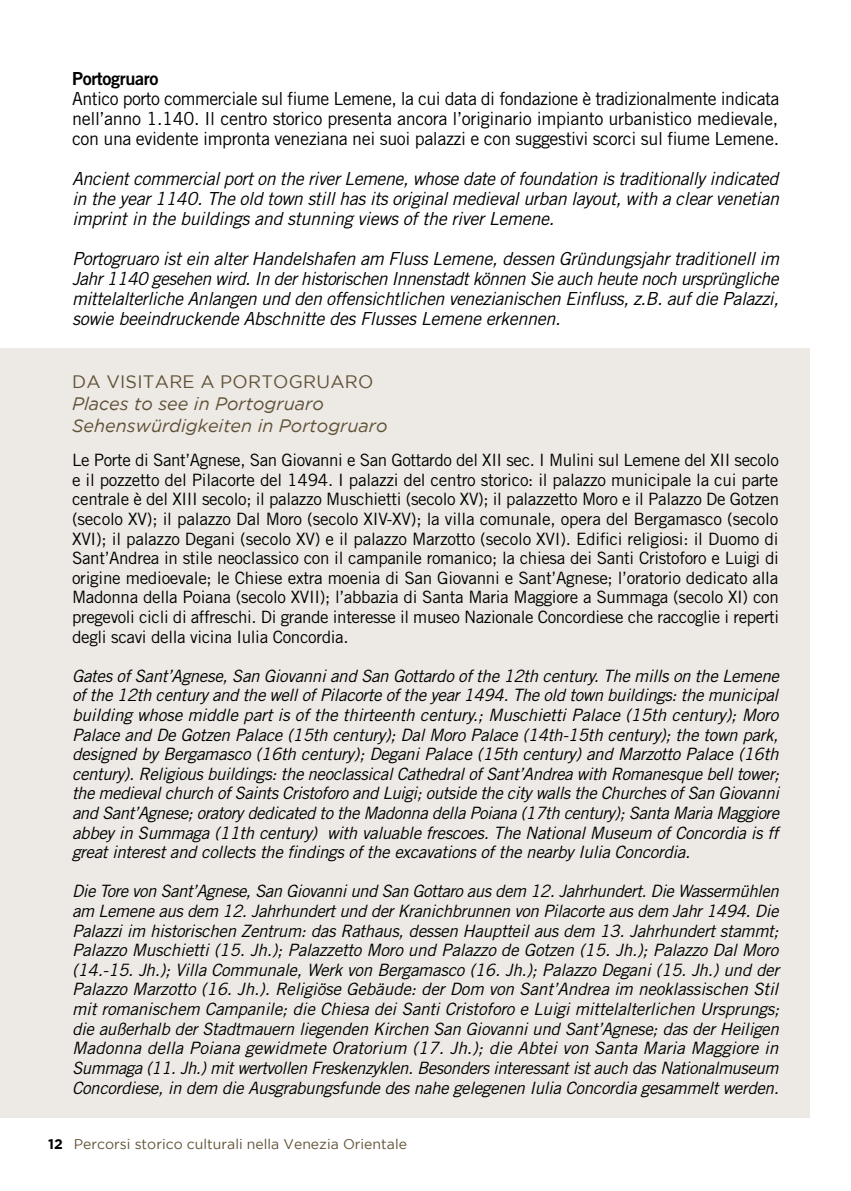
<style>
.page{position:relative;width:851px;height:1191px;background:#fff}
.page>*{position:absolute;margin:0;border:0;box-sizing:border-box;transform-origin:0 0}
.t1{font:italic 18px/20px "Trade Gothic LT Std";letter-spacing:-.02em;color:#000;text-align:justify}
.t2{font:18px/20px "Trade Gothic LT Std";letter-spacing:-.025em;color:#000;text-align:justify}
.t3{font:italic 18px/22px "Gotham";color:#605237}
.t4{font:18px "Gotham";letter-spacing:.015em;color:#605237}
.t5{font:18px "Trade Gothic LT Std Bd 2";letter-spacing:-.02em;color:#000}
.t6{font:italic 17px/19.6px "Trade Gothic LT Std";letter-spacing:-.02em;color:#000;text-align:justify}
.t7{font:17px/19.6px "Trade Gothic LT Std";letter-spacing:-.02em;color:#000;text-align:justify}
.t8{font:14px "Gotham";color:#605237}
.s1{font-weight:700;color:#000}
</style>
<div class="page">
<div style="left:0;top:348px;width:809px;height:770px;background:#ede9e5"></div>
<p class="t5" style="left:72px;top:67px;width:88px">Portogruaro</p>
<p class="t2" style="left:72px;top:88px;width:708px">Antico porto commerciale sul fiume Lemene, la cui data di fondazione è tradizionalmente indicata nell’anno 1.140. Il centro storico presenta ancora l’originario impianto urbanistico medievale, con una evidente impronta veneziana nei suoi palazzi e con suggestivi scorci sul fiume Lemene.</p>
<p class="t1" style="left:72px;top:169px;width:708px">Ancient commercial port on the river Lemene, whose date of foundation is traditionally indicated in the year 1140. The old town still has its original medieval urban layout, with a clear venetian imprint in the buildings and stunning views of the river Lemene.</p>
<p class="t1" style="left:72px;top:249px;width:708px">Portogruaro ist ein alter Handelshafen am Fluss Lemene, dessen Gründungsjahr traditionell im Jahr 1140 gesehen wird. In der historischen Innenstadt können Sie auch heute noch ursprüngliche mittelalterliche Anlangen und den offensichtlichen venezianischen Einfluss, z.B. auf die Palazzi, sowie beeindruckende Abschnitte des Flusses Lemene erkennen.</p>
<p class="t4" style="left:72px;top:372px;width:299px">da visitare a portogruaro</p>
<p class="t3" style="left:72px;top:393px;width:317px">Places to see in Portogruaro<br>Sehenswürdigkeiten in Portogruaro</p>
<p class="t7" style="left:72px;top:450px;width:708px">Le Porte di Sant’Agnese, San Giovanni e San Gottardo del XII sec. I Mulini sul Lemene del XII secolo e il pozzetto del Pilacorte del 1494. I palazzi del centro storico: il palazzo municipale la cui parte centrale è del XIII secolo; il palazzo Muschietti (secolo XV); il palazzetto Moro e il Palazzo De Gotzen (secolo XV); il palazzo Dal Moro (secolo XIV-XV); la villa comunale, opera del Bergamasco (secolo XVI); il palazzo Degani (secolo XV) e il palazzo Marzotto (secolo XVI). Edifici religiosi: il Duomo di Sant’Andrea in stile neoclassico con il campanile romanico; la chiesa dei Santi Cristoforo e Luigi di origine medioevale; le Chiese extra moenia di San Giovanni e Sant’Agnese; l’oratorio dedicato alla Madonna della Poiana (secolo XVII); l’abbazia di Santa Maria Maggiore a Summaga (secolo XI) con pregevoli cicli di affreschi. Di grande interesse il museo Nazionale Concordiese che raccoglie i reperti degli scavi della vicina Iulia Concordia.</p>
<p class="t6" style="left:72px;top:666px;width:708px">Gates of Sant’Agnese, San Giovanni and San Gottardo of the 12th century. The mills on the Lemene of the 12th century and the well of Pilacorte of the year 1494. The old town buildings: the municipal building whose middle part is of the thirteenth century.; Muschietti Palace (15th century); Moro Palace and De Gotzen Palace (15th century); Dal Moro Palace (14th-15th century); the town park, designed by Bergamasco (16th century); Degani Palace (15th century) and Marzotto Palace (16th century). Religious buildings: the neoclassical Cathedral of Sant’Andrea with Romanesque bell tower; the medieval church of Saints Cristoforo and Luigi; outside the city walls the Churches of San Giovanni and Sant’Agnese; oratory dedicated to the Madonna della Poiana (17th century); Santa Maria Maggiore abbey in Summaga (11th century) with valuable frescoes. The National Museum of Concordia is ff great interest and collects the findings of the excavations of the nearby Iulia Concordia.</p>
<p class="t6" style="left:72px;top:882px;width:708px">Die Tore von Sant’Agnese, San Giovanni und San Gottaro aus dem 12. Jahrhundert. Die Wassermühlen am Lemene aus dem 12. Jahrhundert und der Kranichbrunnen von Pilacorte aus dem Jahr 1494. Die Palazzi im historischen Zentrum: das Rathaus, dessen Hauptteil aus dem 13. Jahrhundert stammt; Palazzo Muschietti (15. Jh.); Palazzetto Moro und Palazzo de Gotzen (15. Jh.); Palazzo Dal Moro (14.-15. Jh.); Villa Communale, Werk von Bergamasco (16. Jh.); Palazzo Degani (15. Jh.) und der Palazzo Marzotto (16. Jh.). Religiöse Gebäude: der Dom von Sant’Andrea im neoklassischen Stil mit romanischem Campanile; die Chiesa dei Santi Cristoforo e Luigi mittelalterlichen Ursprungs; die außerhalb der Stadtmauern liegenden Kirchen San Giovanni und Sant’Agnese; das der Heiligen Madonna della Poiana gewidmete Oratorium (17. Jh.); die Abtei von Santa Maria Maggiore in Summaga (11. Jh.) mit wertvollen Freskenzyklen. Besonders interessant ist auch das Nationalmuseum Concordiese, in dem die Ausgrabungsfunde des nahe gelegenen Iulia Concordia gesammelt werden.</p>
<p class="t8" style="left:48px;top:1136px;width:360px"><span class="s1">12</span> Percorsi storico culturali nella Venezia Orientale</p>
</div>
